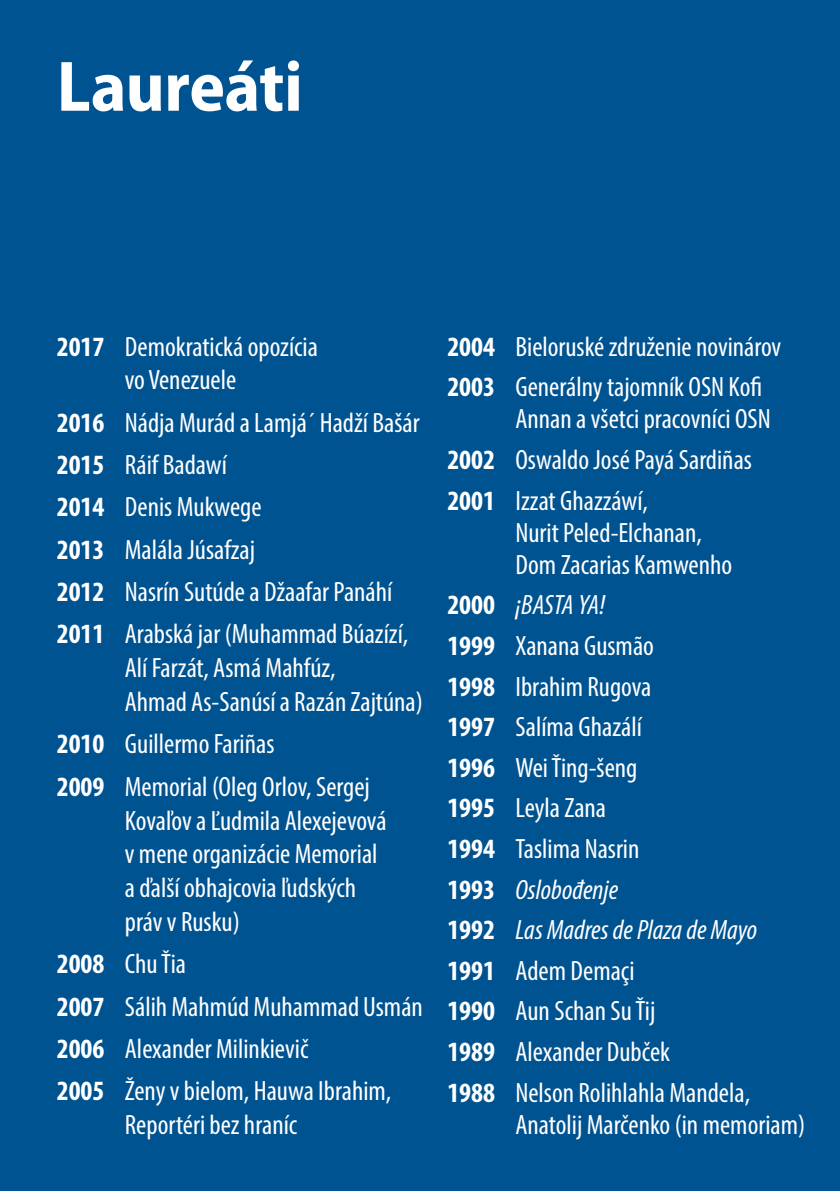
<style>
.page{position:relative;width:840px;height:1191px;background:#fff}
.page>*{position:absolute;margin:0;border:0;box-sizing:border-box;transform-origin:0 0}
.title_1_white{font:700 semi-condensed 72px "Myriad Pro";letter-spacing:-.005em;color:#fff}
.laureates{font:condensed 28px/33.8px "Myriad Pro";color:#fff}
.laureates-2{font:italic condensed 28px "Myriad Pro";color:#fff}
.laureates_start{font:condensed 28px/33.8px "Myriad Pro";color:#fff;text-align:center}
.s1{font-weight:700}
.s2{font-weight:700;font-style:normal}
</style>
<div class="page">
<div style="left:0;top:0;width:839px;height:1191px;background:#005391"></div>
<p class="title_1_white" style="left:57px;top:40px;width:247px">Laureáti</p>
<p class="laureates_start" style="left:57px;top:329px;width:262px"><span class="s1">2017</span> Demokratická opozícia vo Venezuele</p>
<p class="laureates" style="left:57px;top:405px;width:364px"><span class="s1">2016</span> Nádja Murád a Lamjá´ Hadží Bašár</p>
<p class="laureates" style="left:57px;top:447px;width:171px"><span class="s1">2015</span> Ráif Badawí</p>
<p class="laureates" style="left:57px;top:490px;width:206px"><span class="s1">2014</span> Denis Mukwege</p>
<p class="laureates" style="left:57px;top:532px;width:200px"><span class="s1">2013</span> Malála Júsafzaj</p>
<p class="laureates" style="left:57px;top:574px;width:337px"><span class="s1">2012</span> Nasrín Sutúde a Džaafar Panáhí</p>
<p class="laureates" style="left:125px;top:617px;width:299px;text-indent:-68px"><span class="s1">2011</span> Arabská jar (Muhammad Búazízí,<br>Alí Farzát, Asmá Mahfúz,<br>Ahmad As-Sanúsí a Razán Zajtúna)</p>
<p class="laureates" style="left:57px;top:727px;width:219px"><span class="s1">2010</span> Guillermo Fariñas</p>
<p class="laureates" style="left:125px;top:769px;width:263px;text-indent:-68px"><span class="s1">2009</span> Memorial (Oleg Orlov, Sergej<br>Kovaľov a Ľudmila Alexejevová v mene organizácie Memorial a ďalší obhajcovia ľudských práv v Rusku)</p>
<p class="laureates" style="left:57px;top:946px;width:131px"><span class="s1">2008</span> Chu Ťia</p>
<p class="laureates" style="left:57px;top:989px;width:367px"><span class="s1">2007</span> Sálih Mahmúd Muhammad Usmán</p>
<p class="laureates" style="left:57px;top:1031px;width:253px"><span class="s1">2006</span> Alexander Milinkievič</p>
<p class="laureates" style="left:125px;top:1073px;width:268px;text-indent:-68px"><span class="s1">2005</span> Ženy v bielom, Hauwa Ibrahim,<br>Reportéri bez hraníc</p>
<p class="laureates" style="left:447px;top:329px;width:335px"><span class="s1">2004</span> Bieloruské združenie novinárov</p>
<p class="laureates" style="left:515px;top:370px;width:256px;line-height:32px;text-indent:-68px"><span class="s1">2003</span> Generálny tajomník OSN Kofi<br>Annan a všetci pracovníci OSN</p>
<p class="laureates" style="left:447px;top:442px;width:306px"><span class="s1">2002</span> Oswaldo José Payá Sardiñas</p>
<p class="laureates" style="left:515px;top:484px;width:218px;line-height:32px;text-indent:-68px"><span class="s1">2001</span> Izzat Ghazzáwí,<br>Nurit Peled-Elchanan,<br>Dom Zacarias Kamwenho</p>
<p class="laureates-2" style="left:447px;top:588px;width:159px"><span class="s2">2000</span> ¡BASTA YA!</p>
<p class="laureates" style="left:447px;top:628px;width:208px"><span class="s1">1999</span> Xanana Gusmão</p>
<p class="laureates" style="left:447px;top:669px;width:205px"><span class="s1">1998</span> Ibrahim Rugova</p>
<p class="laureates" style="left:447px;top:709px;width:196px"><span class="s1">1997</span> Salíma Ghazálí</p>
<p class="laureates" style="left:447px;top:750px;width:191px"><span class="s1">1996</span> Wei Ťing-šeng</p>
<p class="laureates" style="left:447px;top:791px;width:160px"><span class="s1">1995</span> Leyla Zana</p>
<p class="laureates" style="left:447px;top:831px;width:193px"><span class="s1">1994</span> Taslima Nasrin</p>
<p class="laureates-2" style="left:447px;top:872px;width:172px"><span class="s2">1993</span> Oslobođenje</p>
<p class="laureates-2" style="left:447px;top:913px;width:311px"><span class="s2">1992</span> Las Madres de Plaza de Mayo</p>
<p class="laureates" style="left:447px;top:953px;width:189px"><span class="s1">1991</span> Adem Demaçi</p>
<p class="laureates" style="left:447px;top:994px;width:209px"><span class="s1">1990</span> Aun Schan Su Ťij</p>
<p class="laureates" style="left:447px;top:1034px;width:224px"><span class="s1">1989</span> Alexander Dubček</p>
<p class="laureates" style="left:515px;top:1076px;width:291px;line-height:32px;text-indent:-68px"><span class="s1">1988</span> Nelson Rolihlahla Mandela,<br>Anatolij Marčenko (in memoriam)</p>
</div>
